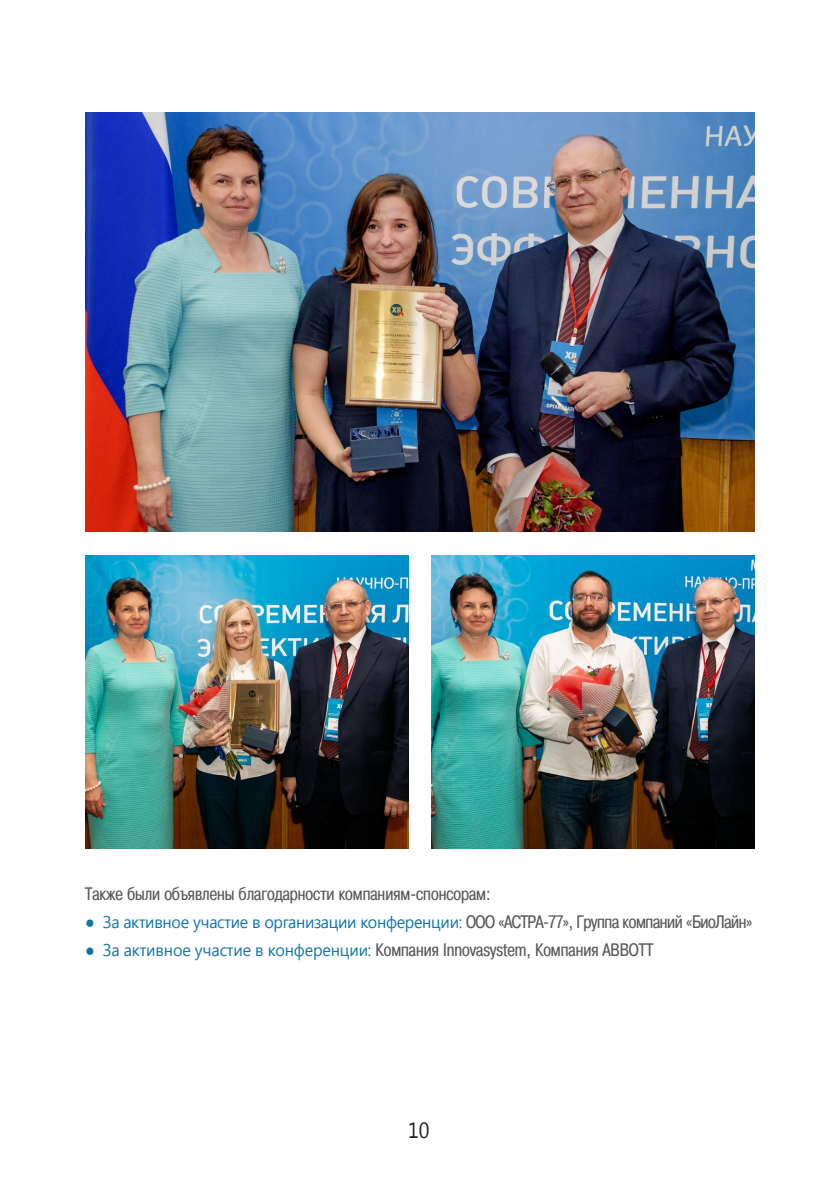
<style>
.page{position:relative;width:840px;height:1191px;background:#fff}
.page>*{position:absolute;margin:0;border:0;box-sizing:border-box;transform-origin:0 0}
.t1{font:22px "Segoe UI";color:#231f20;scale:.9 1}
.t2{font:18px "Pragmatica Cond C";color:#57585a}
.t3{font:17px "Segoe UI";letter-spacing:-.02em;color:#1074a7;scale:.95 1}
.s1{font-family:"Pragmatica Cond C";font-size:18px;color:#57585a}
.s2{font-family:"Segoe UI";font-size:17px;color:#1074a7}
</style>
<div class="page">
<img style="left:85px;top:112px;width:669px;height:420px">
<img style="left:431px;top:555px;width:323px;height:293px">
<img style="left:85px;top:555px;width:323px;height:293px">
<p class="t2" style="left:85px;top:884px;width:406px">Также были объявлены благодарности компаниям-спонсорам:</p>
<p class="t3" style="left:85px;top:910px;width:703px">● За активное участие в организации конференции: <span class="s1">ООО «АСТРА-77», Группа компаний «БиоЛайн»</span></p>
<p class="t2" style="left:85px;top:939px;width:569px"><span class="s2">● За активное участие в конференции:</span> Компания Innovasystem, Компания ABBOTT</p>
<p class="t1" style="left:408px;top:1115px;width:25px">10</p>
</div>
